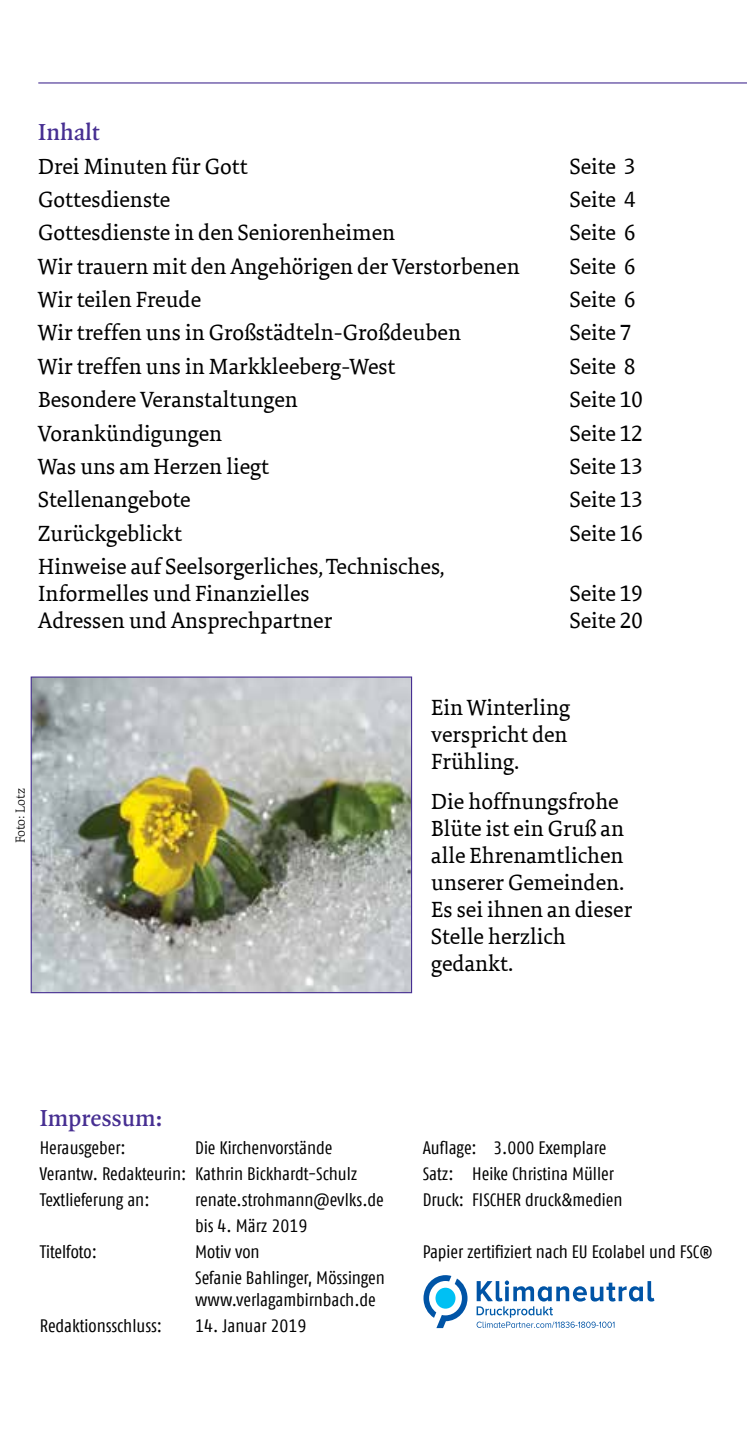
<style>
.page{position:relative;width:747px;height:1436px;background:#fff}
.page>*{position:absolute;margin:0;border:0;box-sizing:border-box;transform-origin:0 0}
.t1{font:600 24.75px "Quadraat OT";color:#472f92}
.t2{font:22.5px/27px "Tundra Offc";color:#000}
.t3{font:condensed 18px/21.6px "Fago Offc";color:#000}
.t4{font:300 expanded 13.5px "Tundra Offc";color:#000}
</style>
<div class="page">
<hr style="left:38px;top:82px;width:708px;height:1px;background:#472f92">
<svg style="left:423px;top:1275px;width:44px;height:52px"></svg>
<svg style="left:476px;top:1280px;width:178px;height:47px"></svg>
<img style="left:33px;top:678px;width:377px;height:313px">
<div style="left:31px;top:676px;width:381px;height:317px;border:1px solid #472f92"></div>
<p class="t1" style="left:38px;top:115px;width:63px">Inhalt</p>
<p class="t2" style="left:38px;top:153px;width:211px">Drei Minuten für Gott</p>
<p class="t2" style="left:569px;top:153px;width:67px">Seite 3</p>
<p class="t2" style="left:38px;top:187px;width:134px">Gottesdienste</p>
<p class="t2" style="left:569px;top:187px;width:67px">Seite 4</p>
<p class="t2" style="left:38px;top:220px;width:358px">Gottesdienste in den Seniorenheimen</p>
<p class="t2" style="left:569px;top:220px;width:67px">Seite 6</p>
<p class="t2" style="left:38px;top:253px;width:482px">Wir trauern mit den Angehörigen der Verstorbenen</p>
<p class="t2" style="left:569px;top:253px;width:67px">Seite 6</p>
<p class="t2" style="left:38px;top:287px;width:164px">Wir teilen Freude</p>
<p class="t2" style="left:569px;top:287px;width:67px">Seite 6</p>
<p class="t2" style="left:38px;top:320px;width:424px">Wir treffen uns in Großstädteln-Großdeuben</p>
<p class="t2" style="left:569px;top:320px;width:63px">Seite 7</p>
<p class="t2" style="left:38px;top:354px;width:359px">Wir treffen uns in Markkleeberg-West</p>
<p class="t2" style="left:569px;top:354px;width:67px">Seite 8</p>
<p class="t2" style="left:38px;top:387px;width:261px">Besondere Veranstaltungen</p>
<p class="t2" style="left:569px;top:387px;width:74px">Seite 10</p>
<p class="t2" style="left:38px;top:420px;width:185px">Vorankündigungen</p>
<p class="t2" style="left:569px;top:420px;width:74px">Seite 12</p>
<p class="t2" style="left:38px;top:454px;width:232px">Was uns am Herzen liegt</p>
<p class="t2" style="left:569px;top:454px;width:74px">Seite 13</p>
<p class="t2" style="left:38px;top:487px;width:154px">Stellenangebote</p>
<p class="t2" style="left:569px;top:487px;width:74px">Seite 13</p>
<p class="t2" style="left:38px;top:520px;width:145px">Zurückgeblickt</p>
<p class="t2" style="left:569px;top:520px;width:74px">Seite 16</p>
<p class="t2" style="left:38px;top:554px;width:408px">Hinweise auf Seelsorgerliches, Technisches,<br>Informelles und Finanzielles</p>
<p class="t2" style="left:569px;top:581px;width:74px">Seite 19</p>
<p class="t2" style="left:38px;top:608px;width:295px">Adressen und Ansprechpartner</p>
<p class="t2" style="left:569px;top:608px;width:74px">Seite 20</p>
<p class="t4" style="left:13px;top:843px;width:57px;rotate:-90deg">Foto: Lotz</p>
<p class="t2" style="left:431px;top:694px;width:140px;text-align:justify">Ein Winterling verspricht den Frühling.</p>
<p class="t2" style="left:431px;top:788px;width:202px">Die hoffnungsfrohe<br>Blüte ist ein Gruß an alle Ehrenamtlichen unserer Gemeinden.<br>Es sei ihnen an dieser<br>Stelle herzlich gedankt.</p>
<p class="t1" style="left:40px;top:1100px;width:124px">Impressum:</p>
<p class="t3" style="left:40px;top:1136px;width:87px">Herausgeber:</p>
<p class="t3" style="left:195px;top:1136px;width:139px">Die Kirchenvorstände</p>
<p class="t3" style="left:422px;top:1136px;width:185px">Auflage: 3.000 Exemplare</p>
<p class="t3" style="left:40px;top:1162px;width:319px">Verantw. Redakteurin: Kathrin Bickhardt-Schulz</p>
<p class="t3" style="left:422px;top:1162px;width:193px">Satz: Heike Christina Müller</p>
<p class="t3" style="left:40px;top:1188px;width:111px">Textlieferung an:</p>
<p class="t3" style="left:195px;top:1188px;width:190px">renate.strohmann@evlks.de</p>
<p class="t3" style="left:422px;top:1188px;width:201px">Druck: FISCHER druck&amp;medien</p>
<p class="t3" style="left:195px;top:1214px;width:114px">bis 4. März 2019</p>
<p class="t3" style="left:40px;top:1240px;width:59px">Titelfoto:</p>
<p class="t3" style="left:195px;top:1240px;width:66px">Motiv von</p>
<p class="t3" style="left:422px;top:1240px;width:291px">Papier zertifiziert nach EU Ecolabel und FSC®</p>
<p class="t3" style="left:195px;top:1266px;width:191px">Sefanie Bahlinger, Mössingen www.verlagambirnbach.de</p>
<p class="t3" style="left:40px;top:1314px;width:124px">Redaktionsschluss:</p>
<p class="t3" style="left:195px;top:1314px;width:113px">14. Januar 2019</p>
</div>
